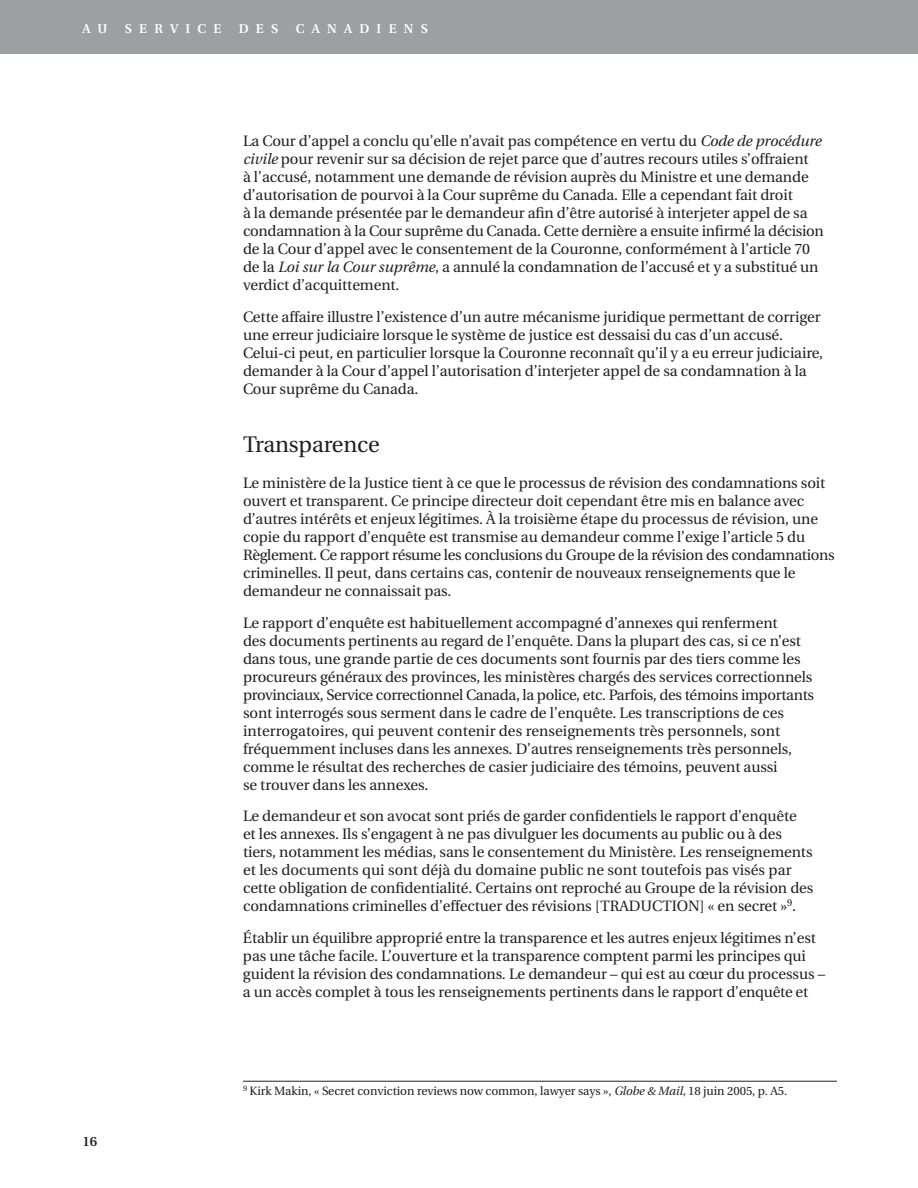
<style>
.page{position:relative;width:918px;height:1188px;background:#fff}
.page>*{position:absolute;margin:0;border:0;box-sizing:border-box;transform-origin:0 0}
.t1{font:22.5px "Utopia";letter-spacing:-.005em;color:#231f20}
.t2{font:15px/18px "Utopia";letter-spacing:-.005em;color:#231f20}
.t3{font:600 13.5px "Utopia";color:#231f20}
.t4{font:600 12.75px "Utopia";letter-spacing:.57em;color:#fff}
.t5{font:12px "Utopia";letter-spacing:-.005em;color:#231f20}
.s1{font-style:italic}
</style>
<div class="page">
<div style="left:0;top:0;width:918px;height:54px;background:#9d9fa2"></div>
<hr style="left:243px;top:1081px;width:594px;height:1px;background:#231f20">
<p class="t4" style="left:82px;top:24px;width:26px">A U</p>
<p class="t4" style="left:125px;top:24px;width:98px">SERVICE</p>
<p class="t4" style="left:239px;top:24px;width:41px">DES</p>
<p class="t4" style="left:296px;top:24px;width:134px">CANADIENS</p>
<p class="t2" style="left:243px;top:133px;width:582px">La Cour d’appel a conclu qu’elle n’avait pas compétence en vertu du <span class="s1">Code de procédure civile</span> pour revenir sur sa décision de rejet parce que d’autres recours utiles s’offraient<br>à l’accusé, notamment une demande de révision auprès du Ministre et une demande d’autorisation de pourvoi à la Cour suprême du Canada. Elle a cependant fait droit<br>à la demande présentée par le demandeur afin d’être autorisé à interjeter appel de sa condamnation à la Cour suprême du Canada. Cette dernière a ensuite infirmé la décision de la Cour d’appel avec le consentement de la Couronne, conformément à l’article 70 de la <span class="s1">Loi sur la Cour suprême</span>, a annulé la condamnation de l’accusé et y a substitué un verdict d’acquittement.</p>
<p class="t2" style="left:243px;top:309px;width:582px">Cette affaire illustre l’existence d’un autre mécanisme juridique permettant de corriger une erreur judiciaire lorsque le système de justice est dessaisi du cas d’un accusé.<br>Celui-ci peut, en particulier lorsque la Couronne reconnaît qu’il y a eu erreur judiciaire, demander à la Cour d’appel l’autorisation d’interjeter appel de sa condamnation à la Cour suprême du Canada.</p>
<h1 class="t1" style="left:243px;top:435px;width:138px">Transparence</h1>
<p class="t2" style="left:243px;top:475px;width:593px">Le ministère de la Justice tient à ce que le processus de révision des condamnations soit ouvert et transparent. Ce principe directeur doit cependant être mis en balance avec d’autres intérêts et enjeux légitimes. À la troisième étape du processus de révision, une copie du rapport d’enquête est transmise au demandeur comme l’exige l’article 5 du Règlement. Ce rapport résume les conclusions du Groupe de la révision des condamnations criminelles. Il peut, dans certains cas, contenir de nouveaux renseignements que le demandeur ne connaissait pas.</p>
<p class="t2" style="left:243px;top:615px;width:573px">Le rapport d’enquête est habituellement accompagné d’annexes qui renferment<br>des documents pertinents au regard de l’enquête. Dans la plupart des cas, si ce n’est dans tous, une grande partie de ces documents sont fournis par des tiers comme les procureurs généraux des provinces, les ministères chargés des services correctionnels provinciaux, Service correctionnel Canada, la police, etc. Parfois, des témoins importants sont interrogés sous serment dans le cadre de l’enquête. Les transcriptions de ces interrogatoires, qui peuvent contenir des renseignements très personnels, sont fréquemment incluses dans les annexes. D’autres renseignements très personnels, comme le résultat des recherches de casier judiciaire des témoins, peuvent aussi<br>se trouver dans les annexes.</p>
<p class="t2" style="left:243px;top:808px;width:572px">Le demandeur et son avocat sont priés de garder confidentiels le rapport d’enquête et les annexes. Ils s’engagent à ne pas divulguer les documents au public ou à des tiers, notamment les médias, sans le consentement du Ministère. Les renseignements et les documents qui sont déjà du domaine public ne sont toutefois pas visés par cette obligation de confidentialité. Certains ont reproché au Groupe de la révision des condamnations criminelles d’effectuer des révisions [TRADUCTION] « en secret »<sup>9</sup>.</p>
<p class="t2" style="left:243px;top:930px;width:584px">Établir un équilibre approprié entre la transparence et les autres enjeux légitimes n’est pas une tâche facile. L’ouverture et la transparence comptent parmi les principes qui guident la révision des condamnations. Le demandeur – qui est au cœur du processus – a un accès complet à tous les renseignements pertinents dans le rapport d’enquête et</p>
<p class="t3" style="left:82px;top:1135px;width:16px">16</p>
<p class="t5" style="left:243px;top:1086px;width:546px"><sup>9</sup> Kirk Makin, « Secret conviction reviews now common, lawyer says », <span class="s1">Globe &amp; Mail,</span> 18 juin 2005, p. A5.</p>
</div>
